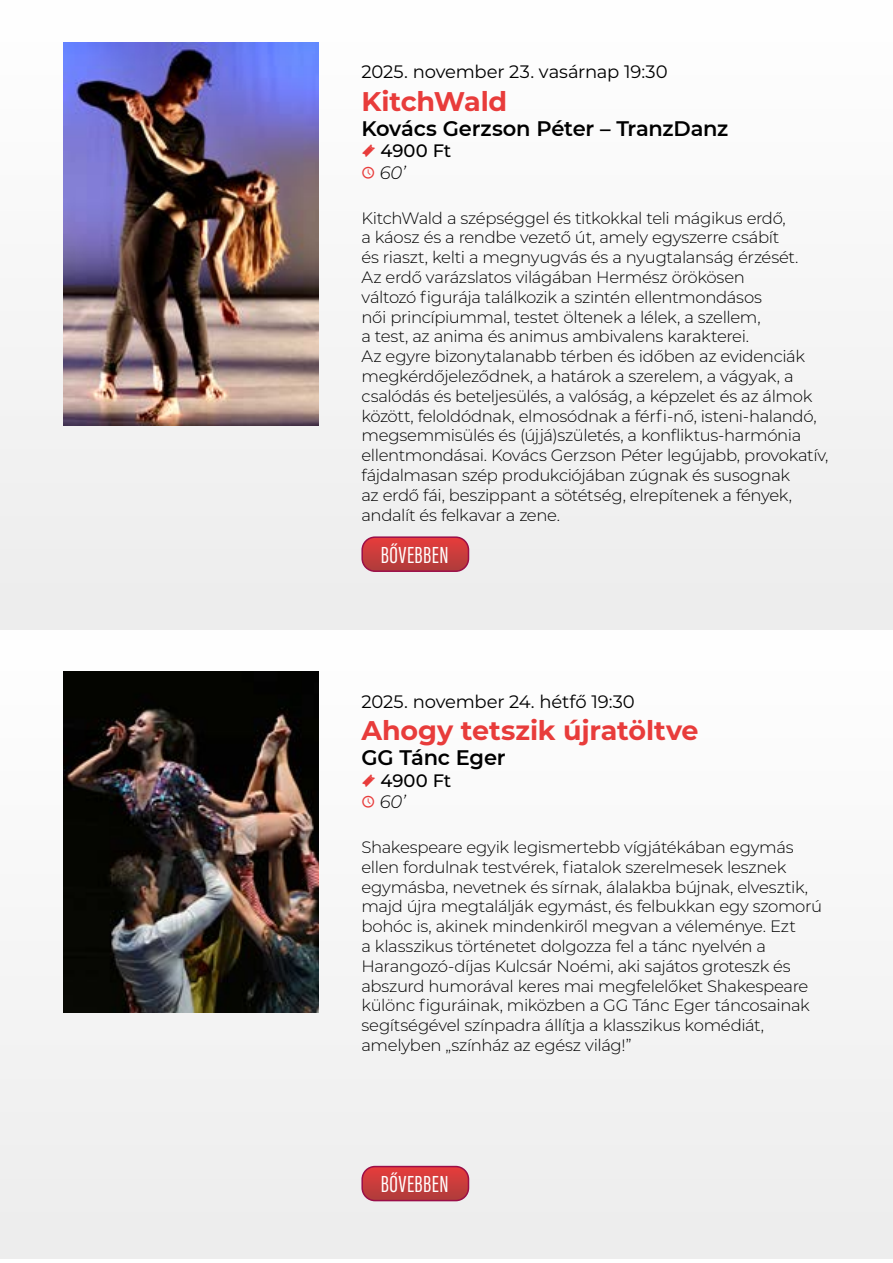
<style>
.page{position:relative;width:893px;height:1263px;background:#fff}
.page>*{position:absolute;margin:0;border:0;box-sizing:border-box;transform-origin:0 0}
.t1{font:700 27px "Montserrat";letter-spacing:-.005em;color:#e83c3b}
.t2{font:24px "Acumin Pro Extra Cond";letter-spacing:.02em;color:#fff}
.t3{font:600 21px "Montserrat";letter-spacing:-.01em;color:#000}
.t4{font:18px "Montserrat";letter-spacing:-.015em;color:#000}
.t5{font:500 18px/21.6px "Montserrat";color:#000}
.t6{font:300 16.5px/19.8px "Montserrat";letter-spacing:-.02em;color:#000}
.s1{font-family:"Tancszinhaz";font-weight:400;color:#e83c3b}
.s2{font-weight:300;font-style:italic}
</style>
<div class="page">
<div style="left:0;top:0;width:893px;height:629px;background:#f5f5f5"></div>
<svg style="left:364px;top:539px;width:104px;height:32px;background:#ca3e3d"></svg>
<div style="left:361px;top:536px;width:108px;height:36px;border:2px solid #9b0e48;border-radius:13px"></div>
<img style="left:64px;top:43px;width:255px;height:382px">
<div style="left:0;top:629px;width:893px;height:630px;background:#f4f4f4"></div>
<svg style="left:364px;top:1166px;width:104px;height:34px;background:#ca3f3f"></svg>
<div style="left:361px;top:1166px;width:108px;height:35px;border:2px solid #9b0e48;border-radius:13px"></div>
<img style="left:64px;top:672px;width:255px;height:340px">
<p class="t4" style="left:361px;top:59px;width:308px">2025. november 23. vasárnap 19:30</p>
<h1 class="t1" style="left:361px;top:82px;width:147px">KitchWald</h1>
<p class="t3" style="left:361px;top:113px;width:368px">Kovács Gerzson Péter – TranzDanz</p>
<p class="t5" style="left:361px;top:140px;width:91px"><span class="s1">E</span> 4900 Ft<br><span class="s1">D</span> <span class="s2">60’</span></p>
<p class="t6" style="left:361px;top:207px;width:469px">KitchWald a szépséggel és titkokkal teli mágikus erdő,<br>a káosz és a rendbe vezető út, amely egyszerre csábít<br>és riaszt, kelti a megnyugvás és a nyugtalanság érzését.<br>Az erdő varázslatos világában Hermész örökösen<br>változó figurája találkozik a szintén ellentmondásos<br>női princípiummal, testet öltenek a lélek, a szellem,<br>a test, az anima és animus ambivalens karakterei.<br>Az egyre bizonytalanabb térben és időben az evidenciák megkérdőjeleződnek, a határok a szerelem, a vágyak, a csalódás és beteljesülés, a valóság, a képzelet és az álmok között, feloldódnak, elmosódnak a férfi-nő, isteni-halandó, megsemmisülés és (újjá)születés, a konfliktus-harmónia ellentmondásai. Kovács Gerzson Péter legújabb, provokatív, fájdalmasan szép produkciójában zúgnak és susognak<br>az erdő fái, beszippant a sötétség, elrepítenek a fények, andalít és felkavar a zene.</p>
<h2 class="t2" style="left:381px;top:540px;width:69px">BŐVEBBEN</h2>
<p class="t4" style="left:361px;top:689px;width:275px">2025. november 24. hétfő 19:30</p>
<h1 class="t1" style="left:361px;top:711px;width:339px">Ahogy tetszik újratöltve</h1>
<p class="t3" style="left:361px;top:743px;width:146px">GG Tánc Eger</p>
<p class="t5" style="left:361px;top:769px;width:91px"><span class="s1">E</span> 4900 Ft<br><span class="s1">D</span> <span class="s2">60’</span></p>
<p class="t6" style="left:361px;top:837px;width:462px">Shakespeare egyik legismertebb vígjátékában egymás ellen fordulnak testvérek, fiatalok szerelmesek lesznek egymásba, nevetnek és sírnak, álalakba bújnak, elvesztik, majd újra megtalálják egymást, és felbukkan egy szomorú bohóc is, akinek mindenkiről megvan a véleménye. Ezt<br>a klasszikus történetet dolgozza fel a tánc nyelvén a Harangozó-díjas Kulcsár Noémi, aki sajátos groteszk és abszurd humorával keres mai megfelelőket Shakespeare különc figuráinak, miközben a GG Tánc Eger táncosainak segítségével színpadra állítja a klasszikus komédiát, amelyben „színház az egész világ!”</p>
<h2 class="t2" style="left:381px;top:1170px;width:69px">BŐVEBBEN</h2>
</div>
